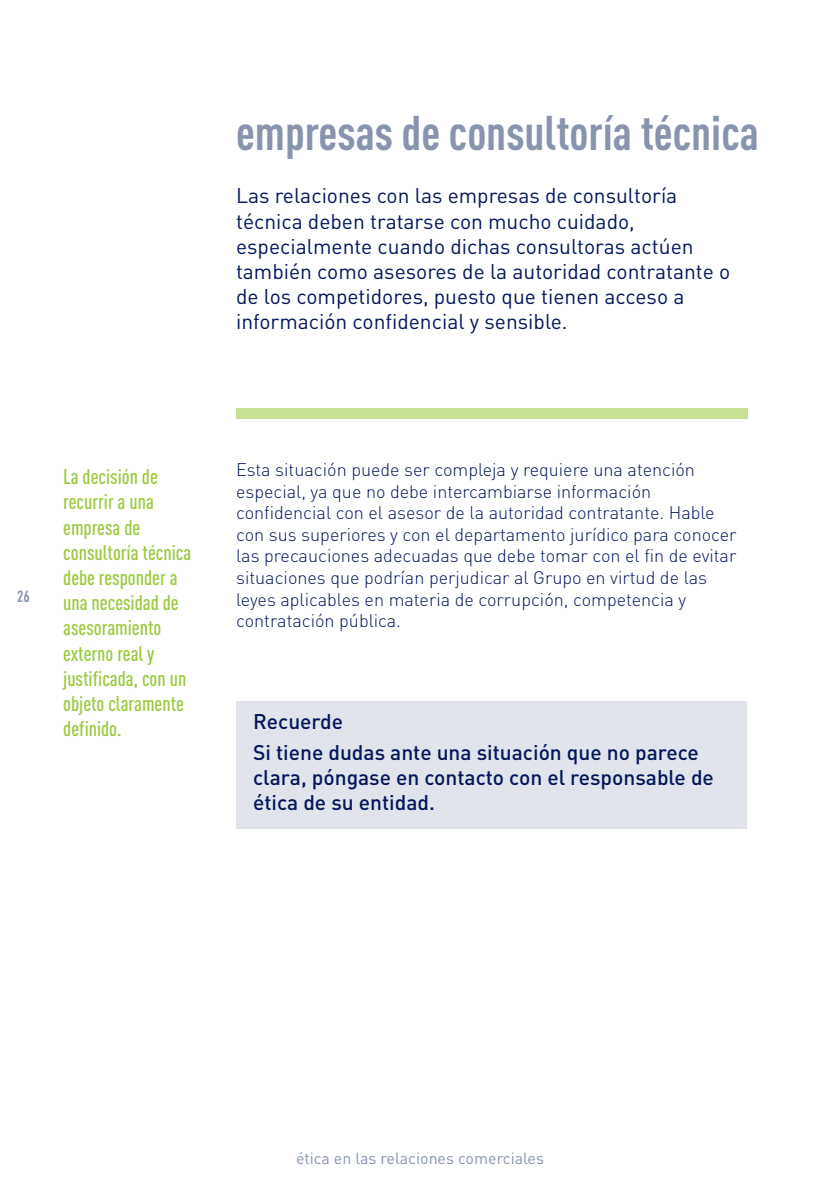
<style>
.page{position:relative;width:840px;height:1191px;background:#fff}
.page>*{position:absolute;margin:0;border:0;box-sizing:border-box;transform-origin:0 0}
.t1{font:700 48px "DIN Cond";color:#8894ad}
.t2{font:21px/25.2px "DIN";color:#04175c}
.t3{font:500 21px/25.2px "DIN Cond";color:#99ca3b}
.t4{font:500 21px/30.8px "DIN";color:#04175c}
.t5{font:300 18px/21.6px "DIN";color:#04175c}
.t6{font:16px "DIN";color:#8894ad}
.t7{font:700 16px "DIN Cond";color:#8894ad}
</style>
<div class="page">
<div style="left:236px;top:408px;width:511px;height:10px;background:#c7df95"></div>
<div style="left:236px;top:701px;width:510px;height:127px;background:#e1e5eb"></div>
<h1 class="t1" style="left:236px;top:104px;width:524px">empresas de consultoría técnica</h1>
<p class="t2" style="left:236px;top:183px;width:495px">Las relaciones con las empresas de consultoría técnica deben tratarse con mucho cuidado, especialmente cuando dichas consultoras actúen también como asesores de la autoridad contratante o de los competidores, puesto que tienen acceso a información confidencial y sensible.</p>
<p class="t7" style="left:17px;top:586px;width:14px">26</p>
<p class="t3" style="left:63px;top:464px;width:129px">La decisión de recurrir a una empresa de consultoría técnica debe responder a una necesidad de asesoramiento externo real y justificada, con un objeto claramente definido.</p>
<p class="t5" style="left:236px;top:458px;width:501px">Esta situación puede ser compleja y requiere una atención especial, ya que no debe intercambiarse información confidencial con el asesor de la autoridad contratante. Hable con sus superiores y con el departamento jurídico para conocer las precauciones adecuadas que debe tomar con el fin de evitar situaciones que podrían perjudicar al Grupo en virtud de las leyes aplicables en materia de corrupción, competencia y contratación pública.</p>
<p class="t4" style="left:253px;top:705px;width:447px">Recuerde<br>Si tiene dudas ante una situación que no parece</p>
<p class="t4" style="left:253px;top:764px;width:462px;line-height:25.2px">clara, póngase en contacto con el responsable de ética de su entidad.</p>
<p class="t6" style="left:296px;top:1147px;width:249px">ética en las relaciones comerciales</p>
</div>
